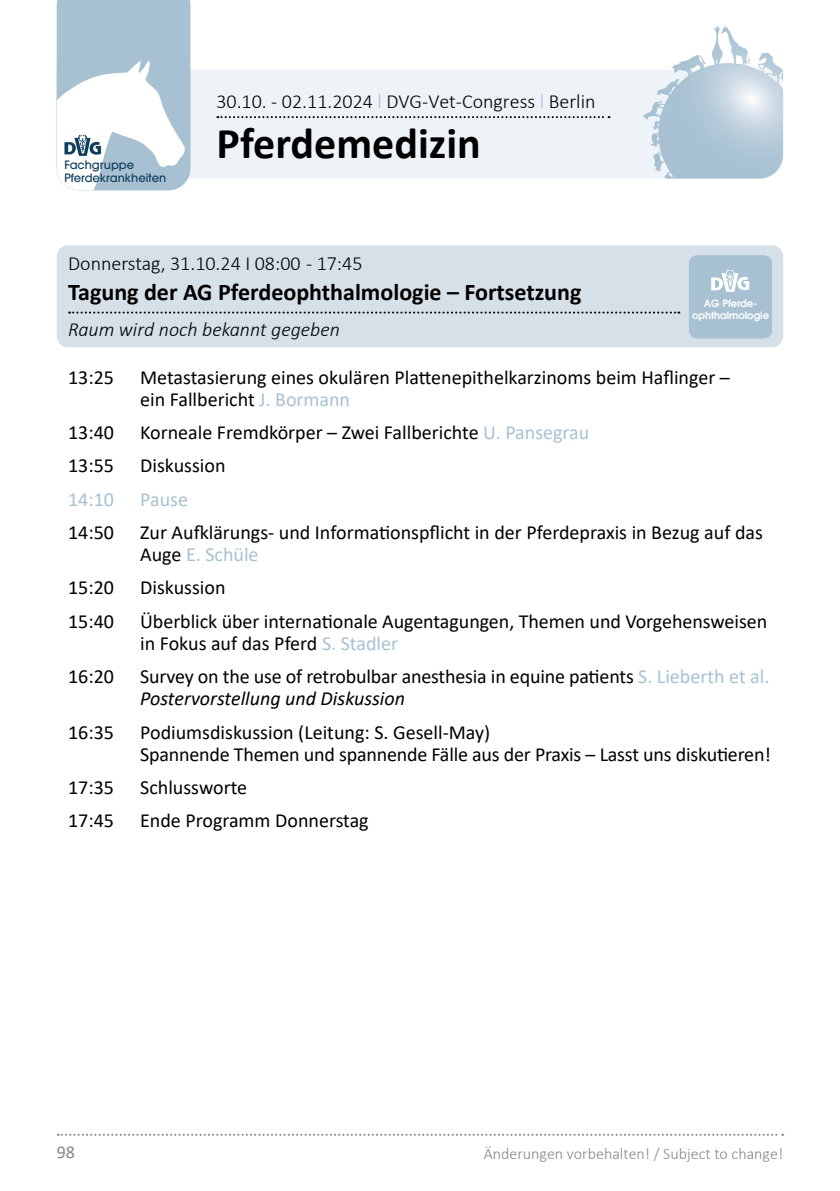
<style>
.page{position:relative;width:840px;height:1191px;background:#fff}
.page>*{position:absolute;margin:0;border:0;box-sizing:border-box;transform-origin:0 0}
.t1{font:700 44px "Calibri";color:#000}
.t2{font:700 24px "Calibri";color:#000}
.t3{font:20px/22px "Calibri";color:#000}
.t4{font:300 20px "Calibri";color:#000}
.t5{font:italic 300 20px "Calibri";color:#000}
.t6{font:20px "Calibri";color:#a7c2d3}
.t7{font:18px "Calibri";color:#878787}
.t8{font:300 16px "Calibri";color:#878787}
.t9{font:500 11.4px/13.2px "ITC Avant Garde Std";color:#0d3e5c}
.t10{font:600 10px/12px "ITC Avant Garde Std";color:#fff;text-align:center}
.s1{color:#a7c2d3}
.s2{font-style:italic}
</style>
<div class="page">
<svg style="left:58px;top:1133px;width:724px;height:2px"></svg>
<svg style="left:57px;top:69px;width:725px;height:110px;background:#e5ecf2"></svg>
<svg style="left:57px;top:0;width:133px;height:190px"></svg>
<svg style="left:642px;top:28px;width:74px;height:102px"></svg>
<svg style="left:217px;top:116px;width:392px;height:2px"></svg>
<div style="left:57px;top:245px;width:725px;height:102px;background:#d5e0e9;border-radius:11px"></div>
<svg style="left:69px;top:311px;width:610px;height:2px"></svg>
<div style="left:688px;top:255px;width:83px;height:83px;background:#a7c1d2;border-radius:8px"></div>
<svg style="left:711px;top:270px;width:37px;height:22px"></svg>
<p class="t9" style="left:64px;top:158px;width:103px">Fachgruppe<br>Pferdekrankheiten</p>
<p class="t4" style="left:216px;top:89px;width:380px">30.10. - 02.11.2024 <span class="s1">l</span> DVG-Vet-Congress <span class="s1">l</span> Berlin</p>
<h1 class="t1" style="left:216px;top:112px;width:266px">Pferdemedizin</h1>
<p class="t4" style="left:68px;top:251px;width:296px">Donnerstag, 31.10.24 I 08:00 - 17:45</p>
<p class="t2" style="left:68px;top:275px;width:514px">Tagung der AG Pferdeophthalmologie – Fortsetzung</p>
<p class="t5" style="left:68px;top:317px;width:273px">Raum wird noch bekannt gegeben</p>
<p class="t10" style="left:691px;top:297px;width:78px">AG Pferde&shy;ophthalmologie</p>
<p class="t3" style="left:68px;top:365px;width:47px">13:25</p>
<p class="t3" style="left:140px;top:365px;width:591px">Metastasierung eines okulären Plattenepithelkarzinoms beim Haflinger – ein Fallbericht <span class="s1">J. Bormann</span></p>
<p class="t3" style="left:68px;top:421px;width:47px">13:40</p>
<p class="t3" style="left:140px;top:421px;width:450px">Korneale Fremdkörper – Zwei Fallberichte <span class="s1">U. Pansegrau</span></p>
<p class="t3" style="left:68px;top:454px;width:47px">13:55</p>
<p class="t3" style="left:140px;top:454px;width:87px">Diskussion</p>
<p class="t6" style="left:68px;top:485px;width:47px">14:10</p>
<p class="t6" style="left:140px;top:485px;width:49px">Pause</p>
<p class="t3" style="left:68px;top:521px;width:47px">14:50</p>
<p class="t3" style="left:140px;top:521px;width:624px">Zur Aufklärungs- und Informationspflicht in der Pferdepraxis in Bezug auf das<br>Auge <span class="s1">E. Schüle</span></p>
<p class="t3" style="left:68px;top:576px;width:47px">15:20</p>
<p class="t3" style="left:140px;top:576px;width:87px">Diskussion</p>
<p class="t3" style="left:68px;top:609px;width:47px">15:40</p>
<p class="t3" style="left:140px;top:609px;width:628px">Überblick über internationale Augentagungen, Themen und Vorgehensweisen in Fokus auf das Pferd <span class="s1">S. Stadler</span></p>
<p class="t3" style="left:68px;top:665px;width:47px">16:20</p>
<p class="t3" style="left:140px;top:665px;width:630px">Survey on the use of retrobulbar anesthesia in equine patients <span class="s1">S. Lieberth et al.<br></span><span class="s2">Postervorstellung und Diskussion</span></p>
<p class="t3" style="left:68px;top:720px;width:47px">16:35</p>
<p class="t3" style="left:140px;top:720px;width:631px">Podiumsdiskussion (Leitung: S. Gesell-May)<br>Spannende Themen und spannende Fälle aus der Praxis – Lasst uns diskutieren!</p>
<p class="t3" style="left:68px;top:775px;width:47px">17:35</p>
<p class="t3" style="left:140px;top:775px;width:108px">Schlussworte</p>
<p class="t3" style="left:68px;top:809px;width:47px">17:45</p>
<p class="t3" style="left:140px;top:809px;width:230px">Ende Programm Donnerstag</p>
<p class="t7" style="left:57px;top:1139px;width:20px">98</p>
<p class="t8" style="left:483px;top:1143px;width:301px">Änderungen vorbehalten! / Subject to change!</p>
</div>
